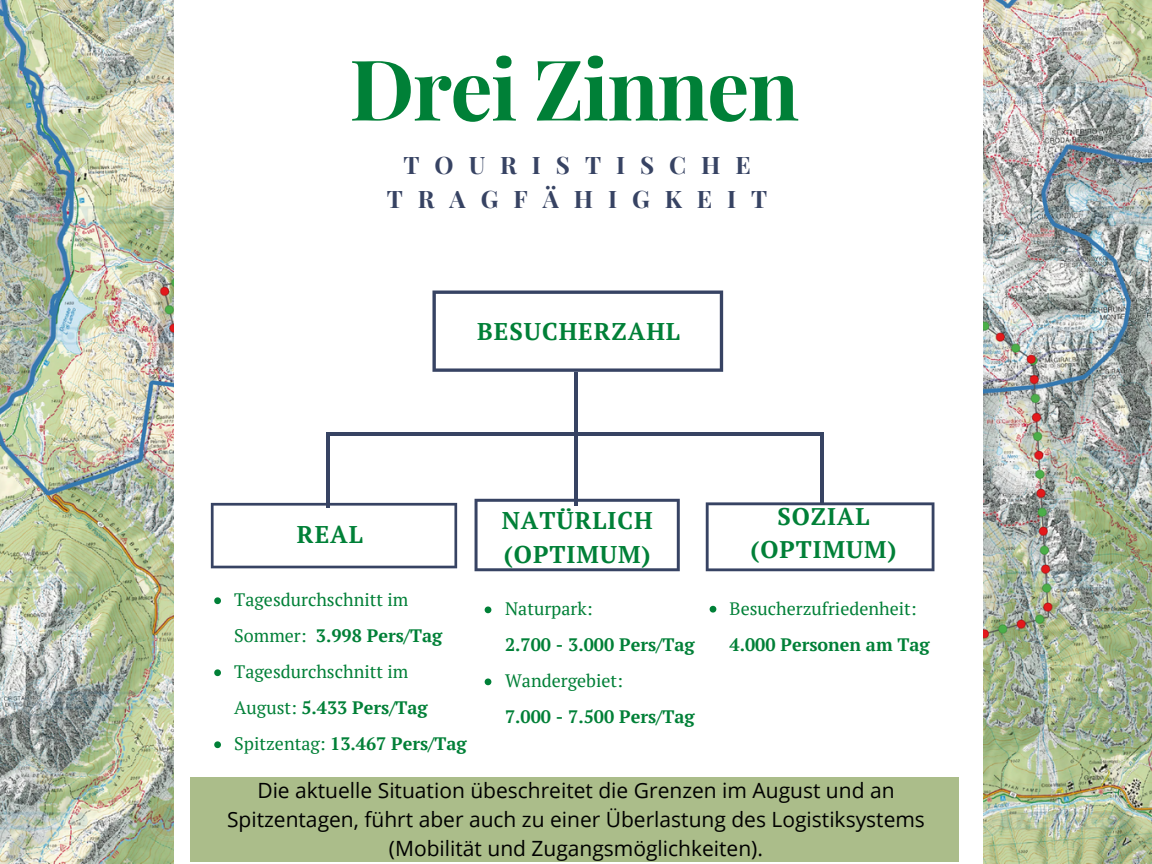
<style>
.page{position:relative;width:1152px;height:864px;background:#fff}
.page>*{position:absolute;margin:0;border:0;box-sizing:border-box;transform-origin:0 0}
.t1{font:700 84px "Playfair Display";letter-spacing:-.02em;color:#008037}
.t2{font:700 24.15px/33.8px "PT Serif";letter-spacing:.04em;color:#008037}
.t3{font:700 24.15px/33.8px "Playfair Display";letter-spacing:.62em;color:#374363;text-align:center}
.t4{font:700 24px/32.7px "PT Serif";letter-spacing:.04em;color:#008037;text-align:center}
.t5{font:21px/29.2px "Open Sans";color:#000;text-align:center}
.t6{font:18px/36px "PT Serif";color:#008037}
.t7{font:700 18px "PT Serif";color:#008037}
.s1{font-weight:700}
</style>
<div class="page">
<img style="left:0;top:0;width:1152px;height:864px">
<div style="left:174px;top:0;width:809px;height:864px;background:#fff"></div>
<svg style="left:432px;top:291px;width:291px;height:81px"></svg>
<svg style="left:706px;top:502px;width:228px;height:69px"></svg>
<svg style="left:475px;top:499px;width:205px;height:72px"></svg>
<svg style="left:211px;top:503px;width:246px;height:65px"></svg>
<hr style="left:326px;top:432px;width:498px;height:4px;background:#374363">
<hr style="left:574px;top:372px;width:4px;height:134px;background:#374363">
<hr style="left:326px;top:436px;width:4px;height:72px;background:#374363">
<hr style="left:820px;top:432px;width:3px;height:72px;background:#374363">
<div style="left:190px;top:778px;width:769px;height:84px;background:#abbd8a"></div>
<svg style="left:214px;top:597px;width:7px;height:7px"></svg>
<svg style="left:214px;top:669px;width:7px;height:7px"></svg>
<svg style="left:214px;top:741px;width:7px;height:7px"></svg>
<svg style="left:485px;top:606px;width:6px;height:7px"></svg>
<svg style="left:485px;top:678px;width:6px;height:7px"></svg>
<svg style="left:710px;top:606px;width:6px;height:7px"></svg>
<h1 class="t1" style="left:349px;top:30px;width:452px">Drei Zinnen</h1>
<p class="t3" style="left:387px;top:147px;width:382px">TOURISTISCHE<br>TRAGFÄHIGKEIT</p>
<p class="t2" style="left:477px;top:314px;width:204px">BESUCHERZAHL</p>
<p class="t2" style="left:297px;top:518px;width:67px">REAL</p>
<p class="t2" style="left:502px;top:503px;width:153px">NATÜRLICH (OPTIMUM)</p>
<p class="t6" style="left:234px;top:582px;width:234px">Tagesdurchschnitt im<br>Sommer: <span class="s1">3.998 Pers/Tag<br></span>Tagesdurchschnitt im<br>August: <span class="s1">5.433 Pers/Tag<br></span>Spitzentag: <span class="s1">13.467 Pers/Tag</span></p>
<p class="t6" style="left:505px;top:591px;width:89px">Naturpark:</p>
<p class="t7" style="left:505px;top:633px;width:191px">2.700 - 3.000 Pers/Tag</p>
<p class="t6" style="left:505px;top:663px;width:119px">Wandergebiet:</p>
<p class="t7" style="left:505px;top:705px;width:191px">7.000 - 7.500 Pers/Tag</p>
<p class="t4" style="left:751px;top:500px;width:147px">SOZIAL (OPTIMUM)</p>
<p class="t6" style="left:730px;top:590px;width:189px">Besucherzufriedenheit:</p>
<p class="t7" style="left:730px;top:632px;width:202px">4.000 Personen am Tag</p>
<p class="t5" style="left:227px;top:775px;width:699px">Die aktuelle Situation übeschreitet die Grenzen im August und an<br>Spitzentagen, führt aber auch zu einer Überlastung des Logistiksystems (Mobilität und Zugangsmöglichkeiten).</p>
</div>
